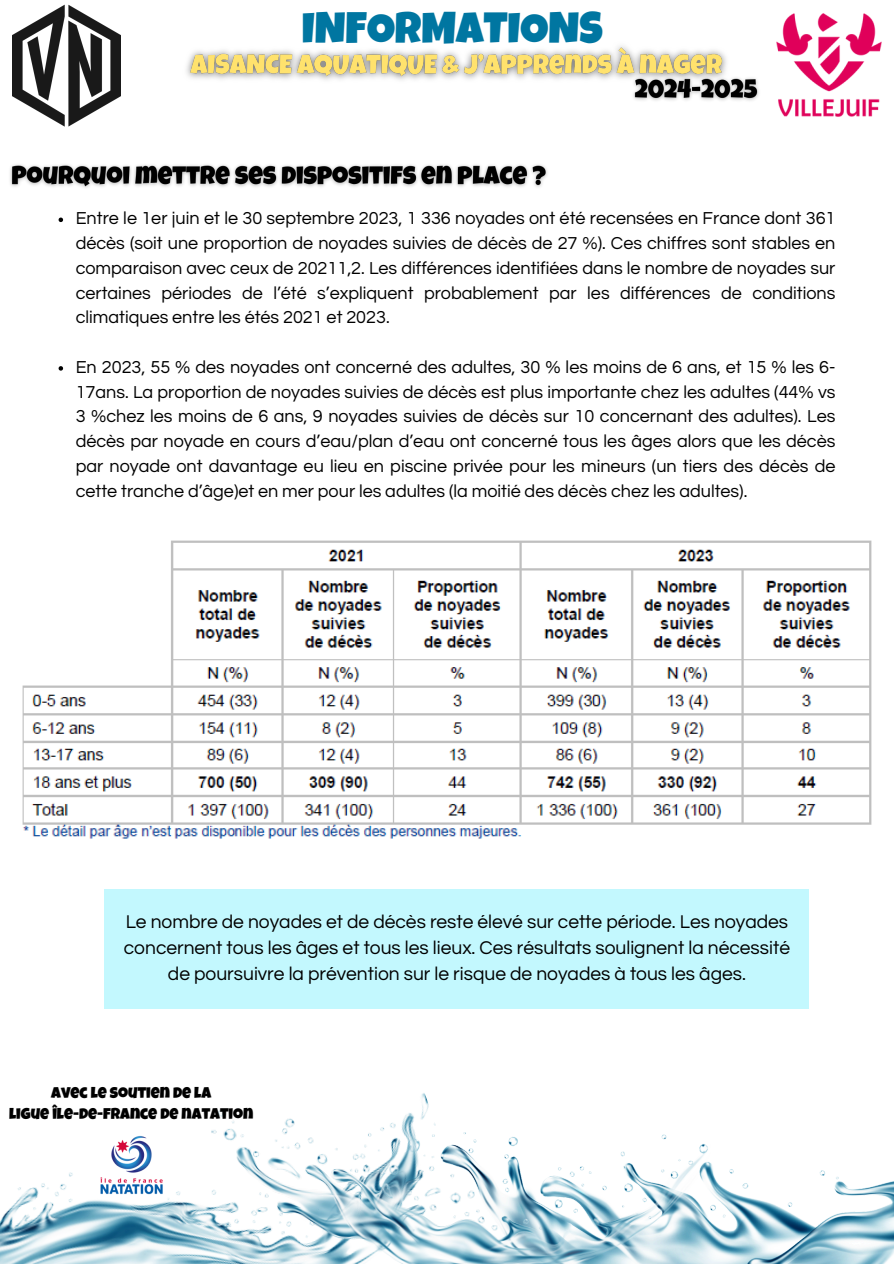
<style>
.page{position:relative;width:894px;height:1264px;background:#fff}
.page>*{position:absolute;margin:0;border:0;box-sizing:border-box;transform-origin:0 0}
.t1{font:43.8px "Luckiest Guy";color:#0076a1}
.t2{font:19.2px/25.8px "Questrial";color:#000;text-align:center}
.t3{font:18px/24.8px "Questrial";color:#000;text-align:justify}
.t4{font:15.6px "Luckiest Guy";color:#000}
</style>
<div class="page">
<img style="left:711px;top:1163px;width:182px;height:100px">
<img style="left:0;top:1093px;width:429px;height:170px">
<img style="left:201px;top:1105px;width:510px;height:158px">
<img style="left:12px;top:4px;width:108px;height:123px">
<img style="left:776px;top:13px;width:106px;height:104px">
<img style="left:89px;top:1124px;width:85px;height:81px">
<img style="left:22px;top:540px;width:850px;height:299px">
<img style="left:186px;top:46px;width:541px;height:34px">
<img style="left:628px;top:73px;width:131px;height:28px">
<img style="left:10px;top:164px;width:538px;height:24px">
<svg style="left:59px;top:217px;width:4px;height:5px"></svg>
<svg style="left:59px;top:366px;width:4px;height:4px"></svg>
<div style="left:104px;top:889px;width:704px;height:119px;background:#c3f8fe"></div>
<p class="t1" style="left:301px;top:13px;width:302px">INFORMATIONS</p>
<p class="t3" style="left:76px;top:206px;width:761px">Entre le 1er juin et le 30 septembre 2023, 1 336 noyades ont été recensées en France dont 361 décès (soit une proportion de noyades suivies de décès de 27 %). Ces chiffres sont stables en comparaison avec ceux de 20211,2. Les différences identifiées dans le nombre de noyades sur certaines périodes de l’été s’expliquent probablement par les différences de conditions climatiques entre les étés 2021 et 2023.</p>
<p class="t3" style="left:76px;top:355px;width:761px">En 2023, 55 % des noyades ont concerné des adultes, 30 % les moins de 6 ans, et 15 % les 6- 17ans. La proportion de noyades suivies de décès est plus importante chez les adultes (44% vs 3 %chez les moins de 6 ans, 9 noyades suivies de décès sur 10 concernant des adultes). Les décès par noyade en cours d’eau/plan d’eau ont concerné tous les âges alors que les décès par noyade ont davantage eu lieu en piscine privée pour les mineurs (un tiers des décès de cette tranche d’âge)et en mer pour les adultes (la moitié des décès chez les adultes).</p>
<p class="t2" style="left:124px;top:909px;width:667px">Le nombre de noyades et de décès reste élevé sur cette période. Les noyades concernent tous les âges et tous les lieux. Ces résultats soulignent la nécessité de poursuivre la prévention sur le risque de noyades à tous les âges.</p>
<p class="t4" style="left:51px;top:1086px;width:161px">AVEC LE SOUTIEN DE LA</p>
<p class="t4" style="left:9px;top:1108px;width:245px">LIGUE ÎLE-DE-FRANCE DE NATATION</p>
</div>
